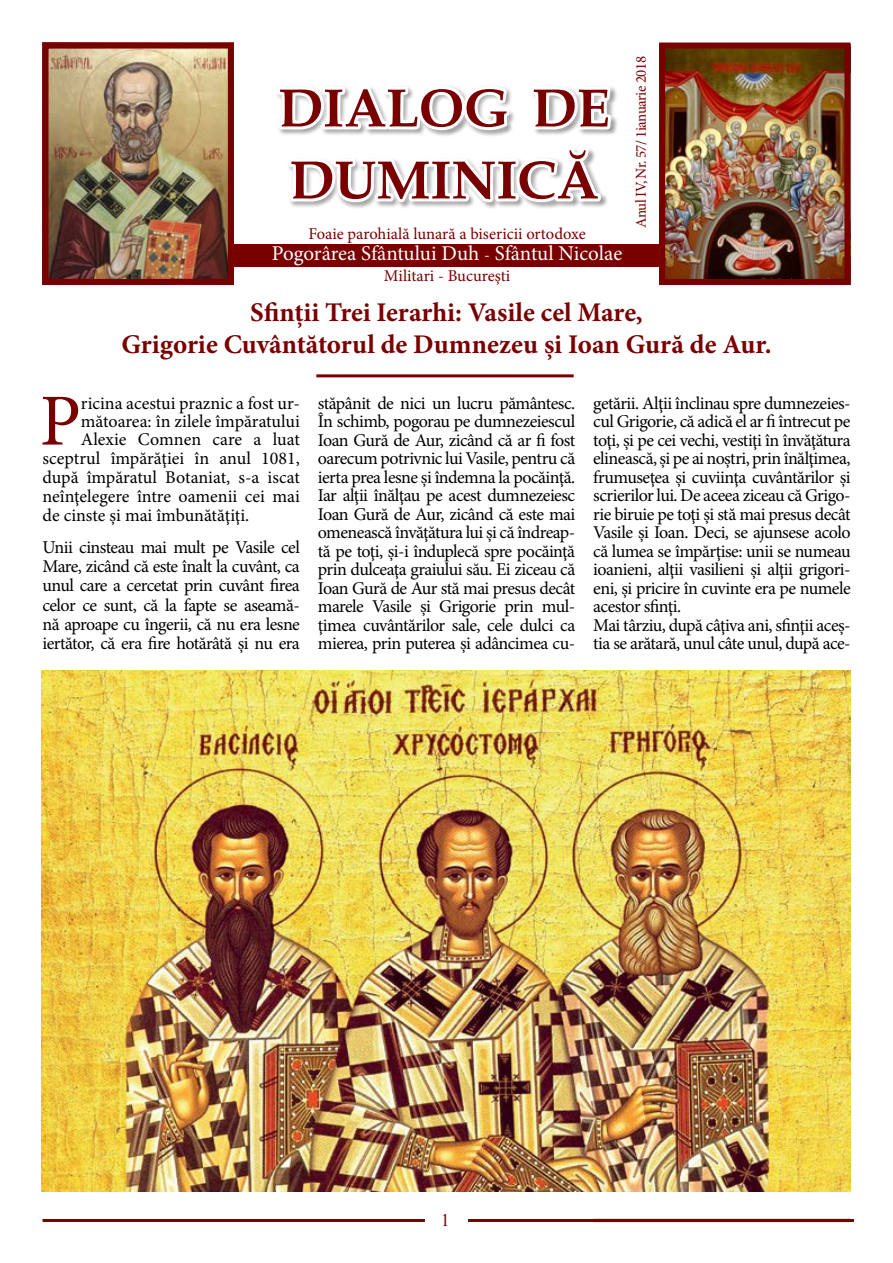
<style>
.page{position:relative;width:893px;height:1263px;background:#fff}
.page>*{position:absolute;margin:0;border:0;box-sizing:border-box;transform-origin:0 0}
.t1{font:73.35px "Minion Pro";color:#790000}
.t2{font:700 54px/72px "Book Antiqua";color:#790000}
.t3{font:700 27px/32.4px "Minion Pro";color:#790000;text-align:center}
.t4{font:21px "Minion Pro";letter-spacing:-.005em;color:#fff}
.t5{font:18px/18.5px "Minion Pro";letter-spacing:-.03em;color:#000;text-align:justify}
.t6{font:18px "Minion Pro";color:#000}
.t7{font:18px "Minion Pro";letter-spacing:-.005em;color:#000}
.t8{font:18px "Arhaic";color:#790000}
.t9{font:16.5px "Minion Pro";color:#790000}
.t10{font:15px "Minion Pro";letter-spacing:-.035em;color:#790000}
.s1{font-size:16.5px}
</style>
<div class="page">
<hr style="left:593px;top:1218px;width:257px;height:2px;background:#eedad0">
<hr style="left:593px;top:1221px;width:257px;height:2px;background:#eedad0">
<hr style="left:43px;top:1219px;width:382px;height:3px;background:#790000">
<hr style="left:467px;top:1219px;width:387px;height:3px;background:#790000">
<img style="left:42px;top:671px;width:809px;height:520px">
<div style="left:232px;top:244px;width:428px;height:22px;background:#790000"></div>
<img style="left:50px;top:50px;width:177px;height:228px">
<div style="left:43px;top:43px;width:191px;height:242px;border:6px solid #790000"></div>
<img style="left:666px;top:50px;width:177px;height:228px">
<div style="left:659px;top:43px;width:191px;height:242px;border:6px solid #790000"></div>
<svg style="left:274px;top:86px;width:341px;height:616px"></svg>
<h2 class="t2" style="left:278px;top:72px;width:333px">DIALOG DE<br>DUMINICĂ</h2>
<p class="t9" style="left:308px;top:223px;width:279px">Foaie parohială lunară a bisericii ortodoxe</p>
<p class="t4" style="left:272px;top:239px;width:352px">Pogorârea Sfântului Duh <span class="s1">-</span> Sfântul Nicolae</p>
<p class="t9" style="left:384px;top:265px;width:128px">Militari - Bucureşti</p>
<p class="t10" style="left:631px;top:228px;width:173px;rotate:-90deg">Anul IV, Nr. 57/ 1ianuarie 2018</p>
<h3 class="t3" style="left:122px;top:296px;width:652px">Sfinții Trei Ierarhi: Vasile cel Mare,<br>Grigorie Cuvântătorul de Dumnezeu şi Ioan Gură de Aur.</h3>
<h1 class="t1" style="left:40px;top:372px;width:43px">P</h1>
<p class="t6" style="left:81px;top:391px;width:220px">ricina acestui praznic a fost ur-</p>
<p class="t6" style="left:81px;top:409px;width:220px">mătoarea: în zilele împăratului</p>
<p class="t6" style="left:81px;top:427px;width:220px">Alexie Comnen care a luat</p>
<p class="t6" style="left:43px;top:446px;width:259px">sceptrul împărăţiei în anul 1081,</p>
<p class="t6" style="left:43px;top:465px;width:259px">după împăratul Botaniat, s-a iscat</p>
<p class="t6" style="left:43px;top:484px;width:259px">neînţelegere între oamenii cei mai</p>
<p class="t7" style="left:43px;top:503px;width:208px">de cinste şi mai îmbunătăţiţi.</p>
<p class="t5" style="left:43px;top:538px;width:259px;line-height:19.2px">Unii cinsteau mai mult pe Vasile cel Mare, zicând că este înalt la cuvânt, ca unul care a cercetat prin cuvânt firea celor ce sunt, că la fapte se aseamă&shy;nă aproape cu îngerii, că nu era lesne iertător, că era fire hotărâtă şi nu era</p>
<p class="t5" style="left:318px;top:394px;width:259px">stăpânit de nici un lucru pământesc.<br>În schimb, pogorau pe dumnezeiescul Ioan Gură de Aur, zicând că ar fi fost oarecum potrivnic lui Vasile, pentru că ierta prea lesne şi îndemna la pocăinţă.<br>Iar alţii înălţau pe acest dumnezeiesc Ioan Gură de Aur, zicând că este mai omenească învăţătura lui şi că îndreap&shy;tă pe toţi, şi-i înduplecă spre pocăinţă prin dulceaţa graiului său. Ei ziceau că Ioan Gură de Aur stă mai presus decât marele Vasile şi Grigorie prin mul&shy;ţimea cuvântărilor sale, cele dulci ca mierea, prin puterea şi adâncimea cu-</p>
<p class="t5" style="left:593px;top:394px;width:259px;text-align:left">getării. Alţii înclinau spre dumnezeies&shy;cul Grigorie, că adică el ar fi întrecut pe toţi, şi pe cei vechi, vestiţi în învăţătura elinească, şi pe ai noştri, prin înălţimea, frumuseţea şi cuviinţa cuvântărilor şi scrierilor lui. De aceea ziceau că Grigo&shy;rie biruie pe toţi şi stă mai presus decât Vasile şi Ioan. Deci, se ajunsese acolo că lumea se împărţise: unii se numeau ioanieni, alţii vasilieni şi alţii grigori&shy;eni, şi pricire în cuvinte era pe numele acestor sfinţi.<br>Mai târziu, după câţiva ani, sfinţii aceş&shy;tia se arătară, unul câte unul, după ace-</p>
<p class="t8" style="left:441px;top:1210px;width:10px">1</p>
</div>
